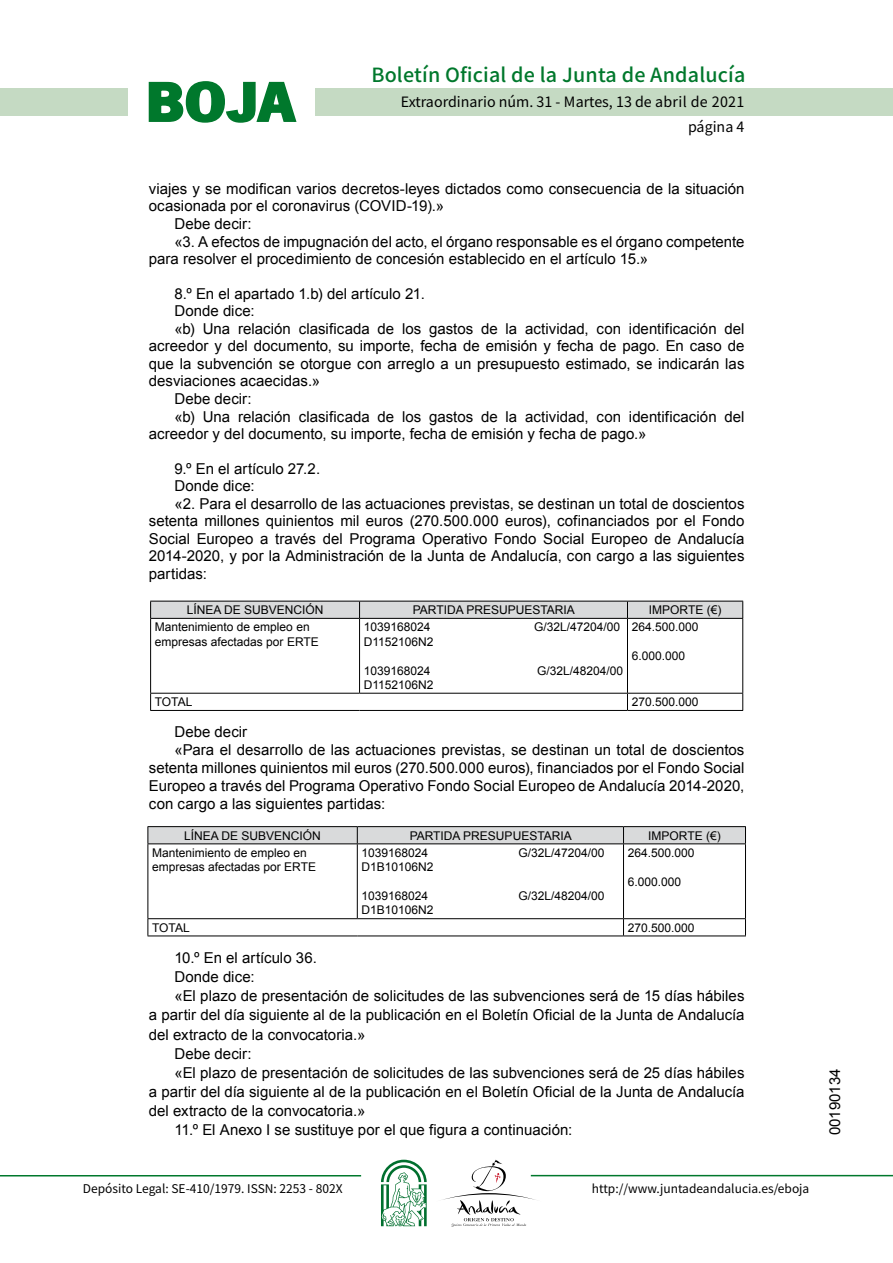
<style>
.page{position:relative;width:893px;height:1263px;background:#fff}
.page>*{position:absolute;margin:0;border:0;box-sizing:border-box;transform-origin:0 0}
.t1{font:700 57.75px "News Got T";color:#00782c;scale:1.14 1}
.t2{font:500 19.5px "Noto Sans HK";letter-spacing:.01em;color:#00782c}
.t3{font:15px "Arial";color:#000}
.t4{font:14.25px/24.5px "Noto Sans HK";color:#000;text-align:right}
.t5{font:12px/14.4px "Arial";color:#000}
.t6{font:12px "Noto Sans HK";color:#000}
</style>
<div class="page">
<div style="left:315px;top:88px;width:577px;height:28px;background:#c5dac3"></div>
<div style="left:0;top:88px;width:128px;height:28px;background:#c5dac3"></div>
<hr style="left:0;top:1175px;width:361px;height:2px;background:#00782c">
<hr style="left:531px;top:1175px;width:361px;height:1px;background:#00782c">
<svg style="left:148px;top:81px;width:149px;height:42px"></svg>
<svg style="left:442px;top:1160px;width:100px;height:67px"></svg>
<svg style="left:381px;top:1160px;width:45px;height:66px"></svg>
<svg style="left:150px;top:601px;width:593px;height:17px;background:#cececf"></svg>
<hr style="left:150px;top:618px;width:209px;height:1px;background:#000">
<hr style="left:150px;top:619px;width:1px;height:74px;background:#000">
<hr style="left:359px;top:618px;width:268px;height:1px;background:#000">
<hr style="left:359px;top:619px;width:1px;height:74px;background:#000">
<hr style="left:627px;top:618px;width:116px;height:1px;background:#000">
<hr style="left:627px;top:619px;width:1px;height:74px;background:#000">
<hr style="left:742px;top:619px;width:1px;height:74px;background:#000">
<hr style="left:150px;top:693px;width:209px;height:1px;background:#000">
<svg style="left:150px;top:694px;width:1px;height:16px"></svg>
<hr style="left:359px;top:693px;width:268px;height:1px;background:#000">
<hr style="left:627px;top:693px;width:116px;height:1px;background:#000">
<svg style="left:627px;top:694px;width:1px;height:16px"></svg>
<svg style="left:742px;top:694px;width:1px;height:16px"></svg>
<hr style="left:150px;top:710px;width:209px;height:1px;background:#000">
<hr style="left:359px;top:710px;width:268px;height:1px;background:#000">
<hr style="left:627px;top:710px;width:116px;height:1px;background:#000">
<hr style="left:147px;top:826px;width:210px;height:1px;background:#000">
<hr style="left:357px;top:826px;width:266px;height:1px;background:#000">
<hr style="left:623px;top:826px;width:122px;height:1px;background:#000">
<svg style="left:147px;top:827px;width:599px;height:17px;background:#cdcecf"></svg>
<hr style="left:147px;top:844px;width:210px;height:1px;background:#000">
<hr style="left:147px;top:844px;width:1px;height:74px;background:#000">
<hr style="left:357px;top:844px;width:266px;height:1px;background:#000">
<hr style="left:357px;top:844px;width:1px;height:74px;background:#000">
<hr style="left:623px;top:844px;width:122px;height:1px;background:#000">
<hr style="left:623px;top:844px;width:1px;height:74px;background:#000">
<hr style="left:745px;top:844px;width:1px;height:74px;background:#000">
<hr style="left:147px;top:918px;width:210px;height:1px;background:#000">
<svg style="left:147px;top:919px;width:1px;height:17px"></svg>
<hr style="left:357px;top:918px;width:266px;height:1px;background:#000">
<hr style="left:623px;top:918px;width:122px;height:1px;background:#000">
<svg style="left:623px;top:919px;width:1px;height:17px"></svg>
<svg style="left:745px;top:919px;width:1px;height:17px"></svg>
<hr style="left:147px;top:936px;width:210px;height:1px;background:#000">
<hr style="left:357px;top:936px;width:266px;height:1px;background:#000">
<hr style="left:623px;top:936px;width:122px;height:1px;background:#000">
<h1 class="t1" style="left:145px;top:67px;width:133px">BOJA</h1>
<h2 class="t2" style="left:371px;top:64px;width:375px">Boletín Oficial de la Junta de Andalucía</h2>
<p class="t4" style="left:401px;top:90px;width:345px">Extraordinario núm. 31 - Martes, 13 de abril de 2021 página 4</p>
<p class="t3" style="left:149px;top:183px;width:597px">viajes y se modifican varios decretos-leyes dictados como consecuencia de la situación</p>
<p class="t3" style="left:149px;top:201px;width:297px">ocasionada por el coronavirus (COVID-19).»</p>
<p class="t3" style="left:174px;top:218px;width:79px">Debe decir:</p>
<p class="t3" style="left:174px;top:236px;width:571px">«3. A efectos de impugnación del acto, el órgano responsable es el órgano competente</p>
<p class="t3" style="left:149px;top:253px;width:501px">para resolver el procedimiento de concesión establecido en el artículo 15.»</p>
<p class="t3" style="left:174px;top:288px;width:252px">8.º En el apartado 1.b) del artículo 21.</p>
<p class="t3" style="left:174px;top:305px;width:82px">Donde dice:</p>
<p class="t3" style="left:174px;top:323px;width:571px">«b) Una relación clasificada de los gastos de la actividad, con identificación del</p>
<p class="t3" style="left:149px;top:340px;width:597px">acreedor y del documento, su importe, fecha de emisión y fecha de pago. En caso de</p>
<p class="t3" style="left:149px;top:358px;width:597px">que la subvención se otorgue con arreglo a un presupuesto estimado, se indicarán las</p>
<p class="t3" style="left:149px;top:376px;width:173px">desviaciones acaecidas.»</p>
<p class="t3" style="left:174px;top:393px;width:79px">Debe decir:</p>
<p class="t3" style="left:174px;top:411px;width:571px">«b) Una relación clasificada de los gastos de la actividad, con identificación del</p>
<p class="t3" style="left:149px;top:428px;width:499px">acreedor y del documento, su importe, fecha de emisión y fecha de pago.»</p>
<p class="t3" style="left:174px;top:463px;width:147px">9.º En el artículo 27.2.</p>
<p class="t3" style="left:174px;top:480px;width:82px">Donde dice:</p>
<p class="t3" style="left:174px;top:498px;width:571px">«2. Para el desarrollo de las actuaciones previstas, se destinan un total de doscientos</p>
<p class="t3" style="left:149px;top:515px;width:597px">setenta millones quinientos mil euros (270.500.000 euros), cofinanciados por el Fondo</p>
<p class="t3" style="left:149px;top:533px;width:597px">Social Europeo a través del Programa Operativo Fondo Social Europeo de Andalucía</p>
<p class="t3" style="left:149px;top:550px;width:597px">2014-2020, y por la Administración de la Junta de Andalucía, con cargo a las siguientes</p>
<p class="t3" style="left:149px;top:568px;width:60px">partidas:</p>
<p class="t5" style="left:187px;top:604px;width:138px">LÍNEA DE SUBVENCIÓN</p>
<p class="t5" style="left:413px;top:604px;width:164px">PARTIDA PRESUPUESTARIA</p>
<p class="t5" style="left:649px;top:603px;width:74px">IMPORTE (€)</p>
<p class="t5" style="left:155px;top:621px;width:165px">Mantenimiento de empleo en empresas afectadas por ERTE</p>
<p class="t5" style="left:364px;top:621px;width:68px">1039168024</p>
<p class="t5" style="left:534px;top:621px;width:88px">G/32L/47204/00</p>
<p class="t5" style="left:631px;top:621px;width:68px">264.500.000</p>
<p class="t5" style="left:631px;top:650px;width:55px">6.000.000</p>
<p class="t5" style="left:364px;top:635px;width:71px">D1152106N2</p>
<p class="t5" style="left:364px;top:664px;width:68px">1039168024</p>
<p class="t5" style="left:537px;top:664px;width:88px">G/32L/48204/00</p>
<p class="t5" style="left:364px;top:679px;width:71px">D1152106N2</p>
<p class="t5" style="left:155px;top:696px;width:39px">TOTAL</p>
<p class="t5" style="left:631px;top:696px;width:68px">270.500.000</p>
<p class="t3" style="left:174px;top:726px;width:74px">Debe decir</p>
<p class="t3" style="left:174px;top:744px;width:571px">«Para el desarrollo de las actuaciones previstas, se destinan un total de doscientos</p>
<p class="t3" style="left:149px;top:762px;width:597px">setenta millones quinientos mil euros (270.500.000 euros), financiados por el Fondo Social</p>
<p class="t3" style="left:149px;top:780px;width:597px">Europeo a través del Programa Operativo Fondo Social Europeo de Andalucía 2014-2020,</p>
<p class="t3" style="left:149px;top:798px;width:238px">con cargo a las siguientes partidas:</p>
<p class="t5" style="left:184px;top:829px;width:138px">LÍNEA DE SUBVENCIÓN</p>
<p class="t5" style="left:409px;top:829px;width:164px">PARTIDA PRESUPUESTARIA</p>
<p class="t5" style="left:648px;top:828px;width:74px">IMPORTE (€)</p>
<p class="t5" style="left:152px;top:847px;width:165px">Mantenimiento de empleo en empresas afectadas por ERTE</p>
<p class="t5" style="left:361px;top:847px;width:68px">1039168024</p>
<p class="t5" style="left:518px;top:847px;width:88px">G/32L/47204/00</p>
<p class="t5" style="left:627px;top:847px;width:68px">264.500.000</p>
<p class="t5" style="left:627px;top:875px;width:55px">6.000.000</p>
<p class="t5" style="left:361px;top:861px;width:74px">D1B10106N2</p>
<p class="t5" style="left:361px;top:890px;width:68px">1039168024</p>
<p class="t5" style="left:518px;top:890px;width:88px">G/32L/48204/00</p>
<p class="t5" style="left:361px;top:904px;width:74px">D1B10106N2</p>
<p class="t5" style="left:152px;top:921px;width:39px">TOTAL</p>
<p class="t5" style="left:627px;top:921px;width:68px">270.500.000</p>
<p class="t3" style="left:174px;top:952px;width:144px">10.º En el artículo 36.</p>
<p class="t3" style="left:174px;top:971px;width:82px">Donde dice:</p>
<p class="t3" style="left:174px;top:990px;width:571px">«El plazo de presentación de solicitudes de las subvenciones será de 15 días hábiles</p>
<p class="t3" style="left:149px;top:1009px;width:597px">a partir del día siguiente al de la publicación en el Boletín Oficial de la Junta de Andalucía</p>
<p class="t3" style="left:149px;top:1029px;width:218px">del extracto de la convocatoria.»</p>
<p class="t3" style="left:174px;top:1048px;width:79px">Debe decir:</p>
<p class="t3" style="left:174px;top:1067px;width:571px">«El plazo de presentación de solicitudes de las subvenciones será de 25 días hábiles</p>
<p class="t3" style="left:149px;top:1086px;width:597px">a partir del día siguiente al de la publicación en el Boletín Oficial de la Junta de Andalucía</p>
<p class="t3" style="left:149px;top:1105px;width:218px">del extracto de la convocatoria.»</p>
<p class="t3" style="left:174px;top:1125px;width:399px">11.º El Anexo I se sustituye por el que figura a continuación:</p>
<p class="t6" style="left:83px;top:1181px;width:261px">Depósito Legal: SE-410/1979. ISSN: 2253 - 802X</p>
<p class="t6" style="left:592px;top:1181px;width:219px">http://www.juntadeandalucia.es/eboja</p>
<p class="t3" style="left:829px;top:1135px;width:68px;rotate:-90deg">00190134</p>
</div>
